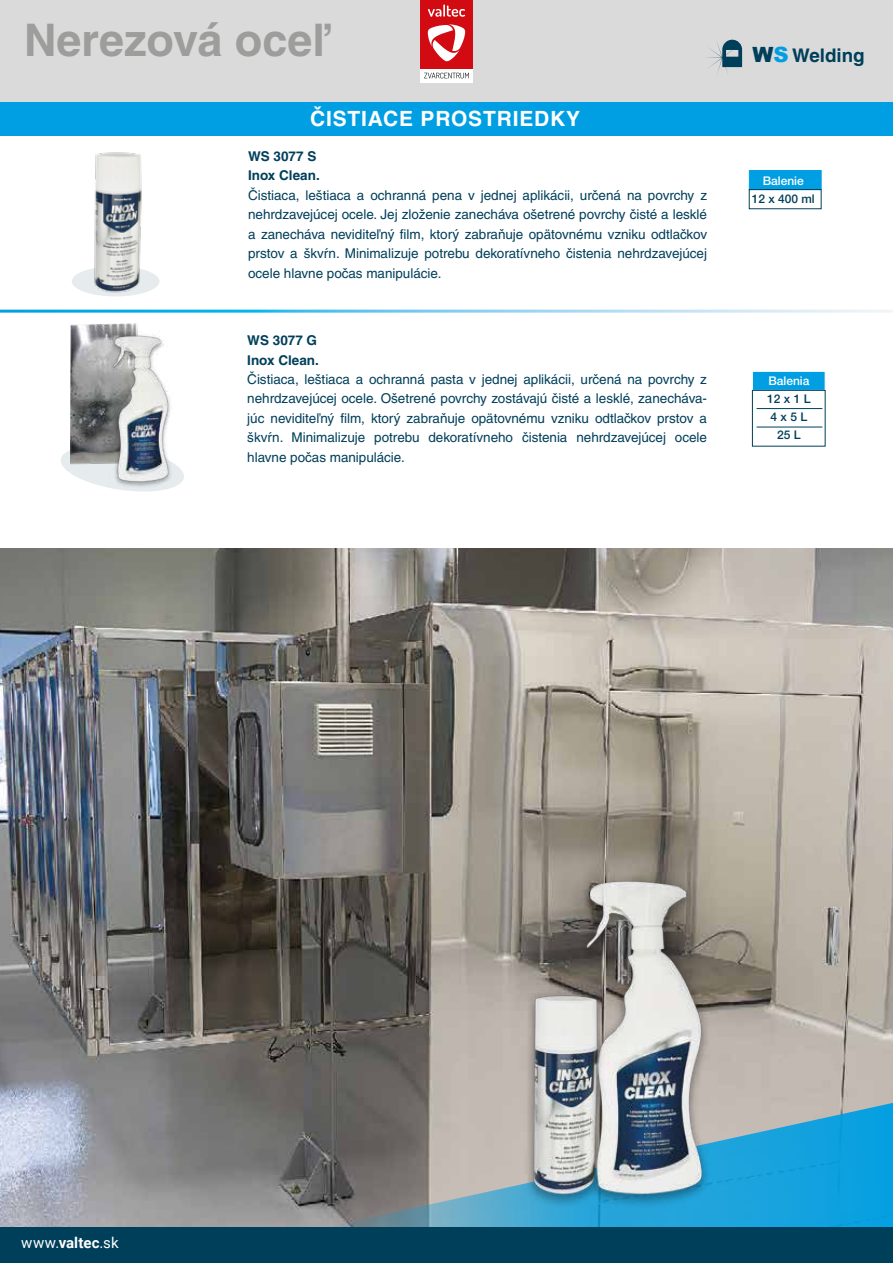
<style>
.page{position:relative;width:893px;height:1263px;background:#fff}
.page>*{position:absolute;margin:0;border:0;box-sizing:border-box;transform-origin:0 0}
.t1{font:700 45px "Helvetica CE";color:#9d9d9c}
.t2{font:700 21px "Helvetica CE";letter-spacing:.04em;color:#fff}
.t3{font:700 18.75px "Helvetica CE";color:#003f5a}
.t4{font:15px "Roboto";color:#fff}
.t5{font:13.5px/19.5px "Helvetica CE";letter-spacing:-.005em;color:#003f5a;text-align:justify}
.t6{font:700 13.5px/19.5px "Helvetica CE";color:#003f5a}
.t7{font:500 12px/18px "Helvetica Neue";color:#003f5a;text-align:center}
.t8{font:500 12px "Helvetica Neue";color:#fff}
.s1{font-family:"Arial";font-weight:900;font-size:21px}
.s2{font-family:"Arial";font-weight:900;font-size:21px;color:#009fe3}
.s3{font-weight:700}
</style>
<div class="page">
<div style="left:72px;top:266px;width:88px;height:30px;background:#e6ecee;border-radius:50%"></div>
<svg style="left:61px;top:450px;width:123px;height:42px"></svg>
<img style="left:0;top:549px;width:893px;height:678px">
<svg style="left:324px;top:1103px;width:569px;height:124px;background:#5a9ab4"></svg>
<img style="left:523px;top:872px;width:189px;height:337px">
<div style="left:0;top:0;width:893px;height:105px;background:#dadada"></div>
<div style="left:0;top:102px;width:893px;height:33px;background:#009fe3"></div>
<div style="left:749px;top:170px;width:72px;height:20px;background:#009fe3"></div>
<div style="left:749px;top:189px;width:72px;height:20px;border:1px solid #003f5a"></div>
<div style="left:752px;top:371px;width:73px;height:19px;background:#009fe3;border:1px solid #fff"></div>
<div style="left:752px;top:390px;width:73px;height:56px;border:1px solid #003f5a"></div>
<img style="left:90px;top:152px;width:55px;height:145px">
<img style="left:70px;top:323px;width:67px;height:144px">
<img style="left:109px;top:332px;width:64px;height:156px">
<hr style="left:756px;top:408px;width:66px;height:1px;background:#003f5a">
<hr style="left:756px;top:427px;width:66px;height:1px;background:#003f5a">
<div style="left:0;top:1227px;width:893px;height:36px;background:#003f5a"></div>
<svg style="left:706px;top:39px;width:36px;height:35px"></svg>
<div style="left:420px;top:0;width:53px;height:69px;background:#d20a11"></div>
<svg style="left:420px;top:69px;width:53px;height:13px"></svg>
<svg style="left:428px;top:5px;width:37px;height:12px"></svg>
<svg style="left:428px;top:24px;width:37px;height:38px"></svg>
<svg style="left:424px;top:73px;width:45px;height:5px"></svg>
<h1 class="t1" style="left:24px;top:12px;width:308px">Nerezová oceľ</h1>
<h2 class="t2" style="left:310px;top:106px;width:272px">ČISTIACE PROSTRIEDKY</h2>
<p class="t6" style="left:248px;top:146px;width:73px">WS 3077 S<br>Inox Clean.</p>
<p class="t5" style="left:248px;top:185px;width:460px">Čistiaca, leštiaca a ochranná pena v jednej aplikácii, určená na povrchy z nehrdzavejúcej ocele. Jej zloženie zanecháva ošetrené povrchy čisté a lesklé a zanecháva neviditeľný film, ktorý zabraňuje opätovnému vzniku odtlačkov prstov a škvŕn. Minimalizuje potrebu dekoratívneho čistenia nehrdzavejúcej ocele hlavne počas manipulácie.</p>
<h3 class="t3" style="left:752px;top:44px;width:114px"><span class="s1">W</span><span class="s2">S</span> Welding</h3>
<p class="t8" style="left:763px;top:173px;width:43px">Balenie</p>
<p class="t7" style="left:752px;top:189px;width:65px">12 x 400 ml</p>
<p class="t6" style="left:247px;top:330px;width:73px">WS 3077 G<br>Inox Clean.</p>
<p class="t5" style="left:247px;top:369px;width:461px">Čistiaca, leštiaca a ochranná pasta v jednej aplikácii, určená na povrchy z nehrdzavejúcej ocele. Ošetrené povrchy zostávajú čisté a lesklé, zanecháva&shy;júc neviditeľný film, ktorý zabraňuje opätovnému vzniku odtlačkov prstov a škvŕn. Minimalizuje potrebu dekoratívneho čistenia nehrdzavejúcej ocele hlavne počas manipulácie.</p>
<p class="t8" style="left:768px;top:374px;width:43px">Balenia</p>
<p class="t7" style="left:767px;top:390px;width:45px">12 x 1 L<br>4 x 5 L<br>25 L</p>
<p class="t4" style="left:21px;top:1232px;width:99px">www.<span class="s3">valtec</span>.sk</p>
</div>
